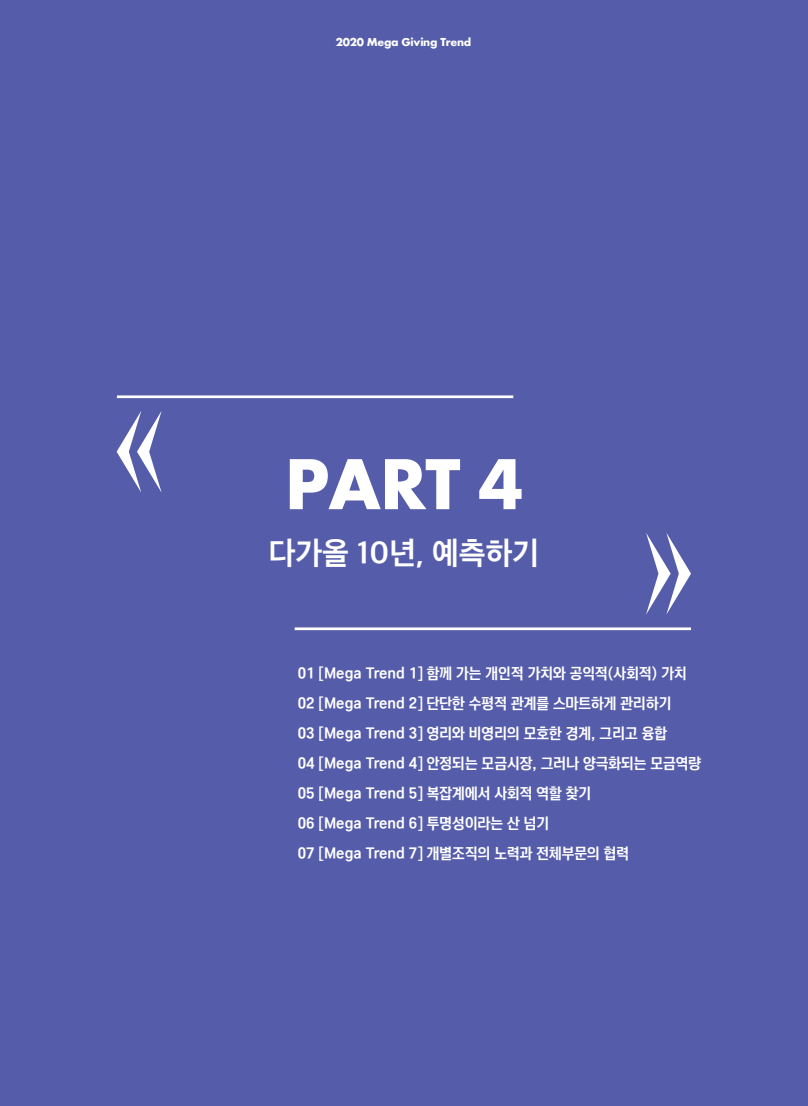
<style>
.page{position:relative;width:808px;height:1106px;background:#555ca9}
.page>*{position:absolute;margin:0;border:0;box-sizing:border-box;transform-origin:0 0}
.t1{font:700 75px "Futura";color:#fff}
.t2{font:30px "SD Gothic Neoa g Bd";color:#fff}
.t3{font:15px/30px "SD Gt Neo Cond g Bd";color:#fff;scale:1.05 1}
.t4{font:700 12px "Futura";letter-spacing:-.02em;color:#fff}
</style>
<div class="page">
<svg style="left:117px;top:411px;width:45px;height:81px"></svg>
<svg style="left:646px;top:533px;width:45px;height:81px"></svg>
<hr style="left:117px;top:395px;width:396px;height:3px;background:#fff">
<hr style="left:295px;top:627px;width:396px;height:3px;background:#fff">
<p class="t4" style="left:336px;top:36px;width:137px">2020 Mega Giving Trend</p>
<h1 class="t1" style="left:285px;top:451px;width:240px">PART 4</h1>
<h2 class="t2" style="left:269px;top:538px;width:272px">다가올 10년, 예측하기</h2>
<p class="t3" style="left:298px;top:658px;width:386px">01 [Mega Trend 1] 함께 가는 개인적 가치와 공익적(사회적) 가치 02 [Mega Trend 2] 단단한 수평적 관계를 스마트하게 관리하기<br>03 [Mega Trend 3] 영리와 비영리의 모호한 경계, 그리고 융합<br>04 [Mega Trend 4] 안정되는 모금시장, 그러나 양극화되는 모금역량 05 [Mega Trend 5] 복잡계에서 사회적 역할 찾기<br>06 [Mega Trend 6] 투명성이라는 산 넘기<br>07 [Mega Trend 7] 개별조직의 노력과 전체부문의 협력</p>
</div>
